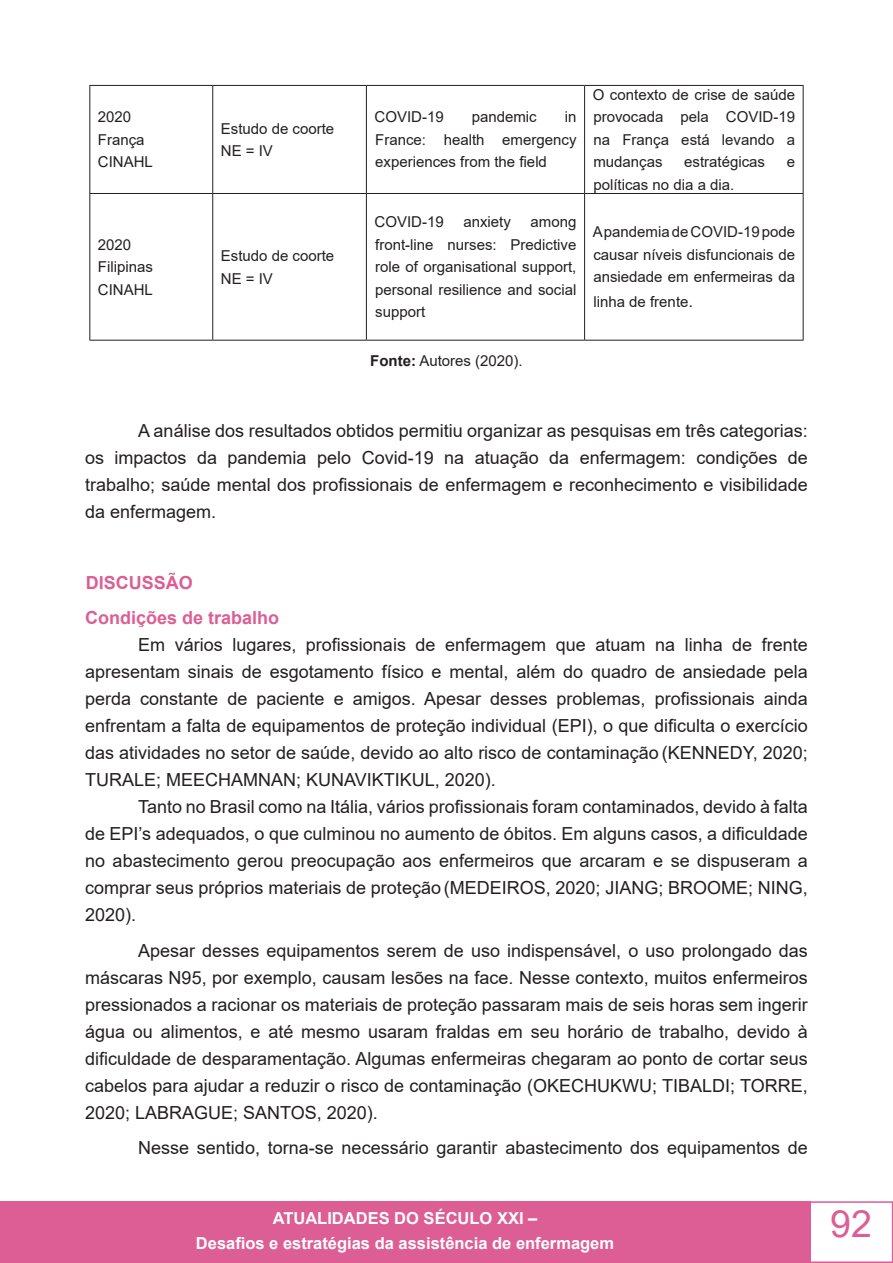
<style>
.page{position:relative;width:893px;height:1263px;background:#fff}
.page>*{position:absolute;margin:0;border:0;box-sizing:border-box;transform-origin:0 0}
.t1{font:37.5px "Arial";color:#dc5e95}
.categorias{font:18px/27px "Arial";color:#231f20;text-align:justify}
.categorias-2{font:700 18px "Arial";color:#dc5e95}
.t2{font:700 16.5px/24.8px "Arial";color:#fff;text-align:center}
.t3{font:15px/22.5px "Arial";color:#231f20;text-align:justify}
.s1{font-size:16.5px}
.s2{font-weight:700}
</style>
<div class="page">
<div style="left:809px;top:1201px;width:84px;height:62px;background:#fff;border:2px solid #dc5e95"></div>
<div style="left:0;top:1201px;width:810px;height:62px;background:#dc5e95"></div>
<hr style="left:89px;top:85px;width:124px;height:1px;background:#231f20">
<hr style="left:213px;top:85px;width:153px;height:1px;background:#231f20">
<hr style="left:366px;top:85px;width:219px;height:1px;background:#231f20">
<hr style="left:585px;top:85px;width:218px;height:1px;background:#231f20">
<hr style="left:89px;top:193px;width:124px;height:1px;background:#231f20">
<hr style="left:213px;top:193px;width:153px;height:1px;background:#231f20">
<hr style="left:366px;top:193px;width:219px;height:1px;background:#231f20">
<hr style="left:585px;top:193px;width:218px;height:1px;background:#231f20">
<hr style="left:89px;top:340px;width:124px;height:1px;background:#231f20">
<hr style="left:213px;top:340px;width:153px;height:1px;background:#231f20">
<hr style="left:366px;top:340px;width:219px;height:1px;background:#231f20">
<hr style="left:585px;top:340px;width:218px;height:1px;background:#231f20">
<hr style="left:89px;top:86px;width:1px;height:107px;background:#231f20">
<hr style="left:89px;top:194px;width:1px;height:146px;background:#231f20">
<hr style="left:212px;top:86px;width:1px;height:107px;background:#231f20">
<hr style="left:366px;top:86px;width:1px;height:107px;background:#231f20">
<hr style="left:584px;top:86px;width:1px;height:107px;background:#231f20">
<hr style="left:803px;top:86px;width:1px;height:107px;background:#231f20">
<hr style="left:212px;top:194px;width:1px;height:146px;background:#231f20">
<hr style="left:366px;top:194px;width:1px;height:146px;background:#231f20">
<hr style="left:584px;top:194px;width:1px;height:146px;background:#231f20">
<hr style="left:803px;top:194px;width:1px;height:146px;background:#231f20">
<p class="t3" style="left:98px;top:106px;width:35px">2020</p>
<p class="t3" style="left:98px;top:128px;width:48px">França</p>
<p class="t3" style="left:98px;top:151px;width:57px">CINAHL</p>
<p class="t3" style="left:98px;top:233px;width:35px">2020</p>
<p class="t3" style="left:98px;top:256px;width:57px">Filipinas</p>
<p class="t3" style="left:98px;top:278px;width:57px">CINAHL</p>
<p class="t3" style="left:221px;top:117px;width:115px">Estudo de coorte</p>
<p class="t3" style="left:221px;top:140px;width:54px">NE = IV</p>
<p class="t3" style="left:221px;top:244px;width:115px">Estudo de coorte</p>
<p class="t3" style="left:221px;top:267px;width:54px">NE = IV</p>
<p class="t3" style="left:374px;top:106px;width:71px">COVID-19</p>
<p class="t3" style="left:472px;top:106px;width:67px">pandemic</p>
<p class="t3" style="left:375px;top:106px;width:203px;text-indent:190px">in France: health emergency experiences from the field</p>
<p class="t3" style="left:593px;top:83px;width:204px">O contexto de crise de saúde provocada pela COVID-19 na França está levando a mudanças</p>
<p class="t3" style="left:684px;top:151px;width:82px">estratégicas</p>
<p class="t3" style="left:787px;top:151px;width:10px">e</p>
<p class="t3" style="left:593px;top:173px;width:142px">políticas no dia a dia.</p>
<p class="t3" style="left:374px;top:211px;width:71px">COVID-19</p>
<p class="t3" style="left:463px;top:211px;width:49px">anxiety</p>
<p class="t3" style="left:375px;top:211px;width:203px;text-indent:155px">among front-line nurses: Predictive role of organisational support, personal resilience and social support</p>
<p class="t3" style="left:593px;top:221px;width:204px">A pandemia de COVID-19 pode causar níveis disfuncionais de ansiedade em enfermeiras da</p>
<p class="t3" style="left:593px;top:291px;width:101px">linha de frente<span class="s1">.</span></p>
<p class="t3" style="left:370px;top:349px;width:154px"><span class="s2">Fonte:</span> Autores (2020).</p>
<p class="categorias" style="left:85px;top:417px;width:724px;text-indent:53px">A análise dos resultados obtidos permitiu organizar as pesquisas em três categorias: os impactos da pandemia pelo Covid-19 na atuação da enfermagem: condições de trabalho; saúde mental dos profissionais de enfermagem e reconhecimento e visibilidade da enfermagem.</p>
<p class="categorias-2" style="left:86px;top:570px;width:109px">DISCUSSÃO</p>
<p class="categorias-2" style="left:85px;top:605px;width:196px">Condições de trabalho</p>
<p class="categorias" style="left:85px;top:631px;width:724px;text-indent:53px">Em vários lugares, profissionais de enfermagem que atuam na linha de frente apresentam sinais de esgotamento físico e mental, além do quadro de ansiedade pela perda constante de paciente e amigos. Apesar desses problemas, profissionais ainda enfrentam a falta de equipamentos de proteção individual (EPI), o que dificulta o exercício das atividades no setor de saúde, devido ao alto risco de contaminação (KENNEDY, 2020; TURALE; MEECHAMNAN; KUNAVIKTIKUL, 2020).</p>
<p class="categorias" style="left:85px;top:793px;width:724px;text-indent:53px">Tanto no Brasil como na Itália, vários profissionais foram contaminados, devido à falta de EPI’s adequados, o que culminou no aumento de óbitos. Em alguns casos, a dificuldade no abastecimento gerou preocupação aos enfermeiros que arcaram e se dispuseram a comprar seus próprios materiais de proteção (MEDEIROS, 2020; JIANG; BROOME; NING, 2020).</p>
<p class="categorias" style="left:85px;top:937px;width:724px;text-indent:53px">Apesar desses equipamentos serem de uso indispensável, o uso prolongado das máscaras N95, por exemplo, causam lesões na face. Nesse contexto, muitos enfermeiros pressionados a racionar os materiais de proteção passaram mais de seis horas sem ingerir água ou alimentos, e até mesmo usaram fraldas em seu horário de trabalho, devido à dificuldade de desparamentação. Algumas enfermeiras chegaram ao ponto de cortar seus cabelos para ajudar a reduzir o risco de contaminação (OKECHUKWU; TIBALDI; TORRE, 2020; LABRAGUE; SANTOS, 2020).</p>
<p class="categorias" style="left:138px;top:1134px;width:671px">Nesse sentido, torna-se necessário garantir abastecimento dos equipamentos de</p>
<p class="t2" style="left:196px;top:1206px;width:420px">ATUALIDADES DO SÉCULO XXI –<br>Desafios e estratégias da assistência de enfermagem</p>
<h1 class="t1" style="left:830px;top:1198px;width:43px">92</h1>
</div>
